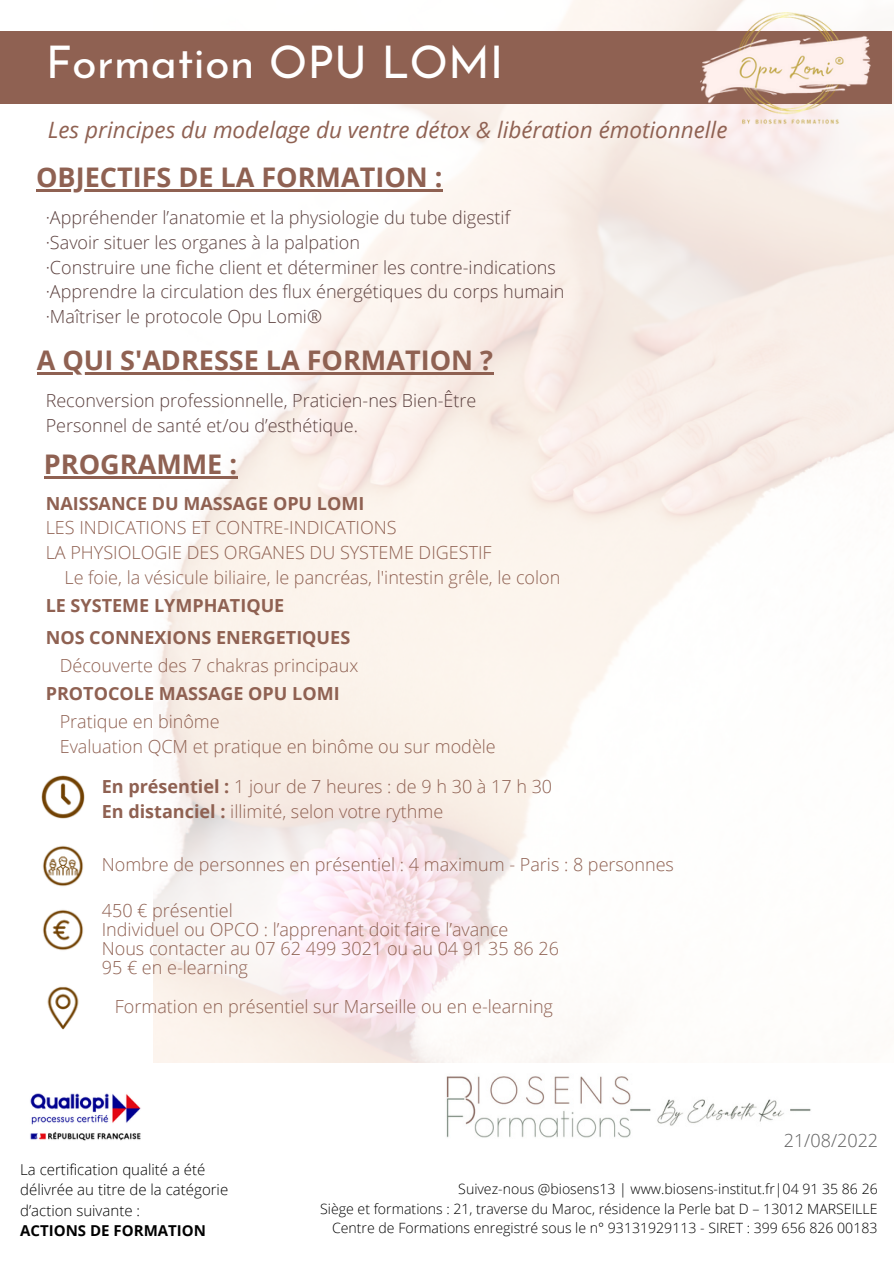
<style>
.page{position:relative;width:894px;height:1264px;background:#fff}
.page>*{position:absolute;margin:0;border:0;box-sizing:border-box;transform-origin:0 0}
.t1{font:45px "Josefin Sans";color:#fff}
.t2{font:700 27px "Open Sans";color:#8f6152}
.t3{font:italic 22.5px "Open Sans";color:#8f6152}
.t4{font:300 18px/19.2px "Open Sans";color:#8f6152}
.t5{font:300 18px/24.8px "Open Sans";color:#5c413f}
.t6{font:700 18px/31.5px "Open Sans";color:#8f6152}
.t7{font:300 18px "Open Sans";color:#606060}
.t8{font:300 15px/20.2px "Open Sans";color:#000}
.t9{font:700 15px "Open Sans";color:#000}
.t10{font:300 14.1px/19.4px "Open Sans";color:#000;text-align:right}
.s1{font-weight:700}
</style>
<div class="page">
<img style="left:153px;top:0;width:740px;height:1062px">
<div style="left:0;top:31px;width:891px;height:72px;background:#8f6152"></div>
<img style="left:679px;top:0;width:211px;height:178px">
<img style="left:41px;top:775px;width:44px;height:44px">
<img style="left:43px;top:845px;width:40px;height:42px">
<img style="left:47px;top:986px;width:32px;height:44px">
<img style="left:43px;top:909px;width:40px;height:42px">
<img style="left:446px;top:1076px;width:365px;height:62px">
<img style="left:30px;top:1093px;width:111px;height:48px">
<hr style="left:36px;top:189px;width:407px;height:2px;background:#8f6152">
<hr style="left:37px;top:372px;width:456px;height:2px;background:#8f6152">
<hr style="left:44px;top:476px;width:193px;height:3px;background:#8f6152">
<h1 class="t1" style="left:46px;top:44px;width:459px">Formation OPU LOMI</h1>
<p class="t3" style="left:48px;top:114px;width:681px">Les principes du modelage du ventre détox &amp; libération émotionnelle</p>
<h2 class="t2" style="left:36px;top:158px;width:408px">OBJECTIFS DE LA FORMATION :</h2>
<p class="t5" style="left:46px;top:205px;width:520px">·Appréhender l’anatomie et la physiologie du tube digestif ·Savoir situer les organes à la palpation<br>·Construire une fiche client et déterminer les contre-indications ·Apprendre la circulation des flux énergétiques du corps humain ·Maîtriser le protocole Opu Lomi®</p>
<h2 class="t2" style="left:37px;top:341px;width:457px">A QUI S'ADRESSE LA FORMATION ?</h2>
<p class="t5" style="left:46px;top:387px;width:432px">Reconversion professionnelle, Praticien-nes Bien-Être<br>Personnel de santé et/ou d’esthétique.</p>
<h2 class="t2" style="left:44px;top:445px;width:195px">PROGRAMME :</h2>
<p class="t6" style="left:46px;top:487px;width:320px">NAISSANCE DU MASSAGE OPU LOMI</p>
<p class="t4" style="left:46px;top:518px;width:352px">LES INDICATIONS ET CONTRE-INDICATIONS</p>
<p class="t4" style="left:46px;top:542px;width:447px">LA PHYSIOLOGIE DES ORGANES DU SYSTEME DIGESTIF</p>
<p class="t4" style="left:64px;top:567px;width:497px">Le foie, la vésicule biliaire, le pancréas, l'intestin grêle, le colon</p>
<p class="t6" style="left:46px;top:589px;width:306px">LE SYSTEME LYMPHATIQUE<br>NOS CONNEXIONS ENERGETIQUES</p>
<p class="t4" style="left:60px;top:655px;width:300px">Découverte des 7 chakras principaux</p>
<p class="t6" style="left:46px;top:677px;width:295px">PROTOCOLE MASSAGE OPU LOMI</p>
<p class="t4" style="left:60px;top:708px;width:437px;line-height:24.8px">Pratique en binôme<br>Evaluation QCM et pratique en binôme ou sur modèle</p>
<p class="t4" style="left:102px;top:773px;width:452px;line-height:24.8px"><span class="s1">En présentiel :</span> 1 jour de 7 heures : de 9 h 30 à 17 h 30<br><span class="s1">En distanciel :</span> illimité, selon votre rythme</p>
<p class="t4" style="left:102px;top:854px;width:573px">Nombre de personnes en présentiel : 4 maximum - Paris : 8 personnes</p>
<p class="t4" style="left:102px;top:900px;width:458px">450 € présentiel<br>Individuel ou OPCO : l’apprenant doit faire l’avance<br>Nous contacter au 07 62 499 3021 ou au 04 91 35 86 26<br>95 € en e-learning</p>
<p class="t4" style="left:115px;top:996px;width:439px">Formation en présentiel sur Marseille ou en e-learning</p>
<p class="t7" style="left:783px;top:1127px;width:96px">21/08/2022</p>
<p class="t8" style="left:20px;top:1159px;width:209px">La certification qualité a été délivrée au titre de la catégorie d’action suivante :</p>
<p class="t9" style="left:20px;top:1219px;width:187px">ACTIONS DE FORMATION</p>
<p class="t10" style="left:320px;top:1178px;width:559px">Suivez-nous @biosens13 | www.biosens-institut.fr|04 91 35 86 26<br>Siège et formations : 21, traverse du Maroc, résidence la Perle bat D – 13012 MARSEILLE<br>Centre de Formations enregistré sous le n° 93131929113 - SIRET : 399 656 826 00183</p>
</div>
